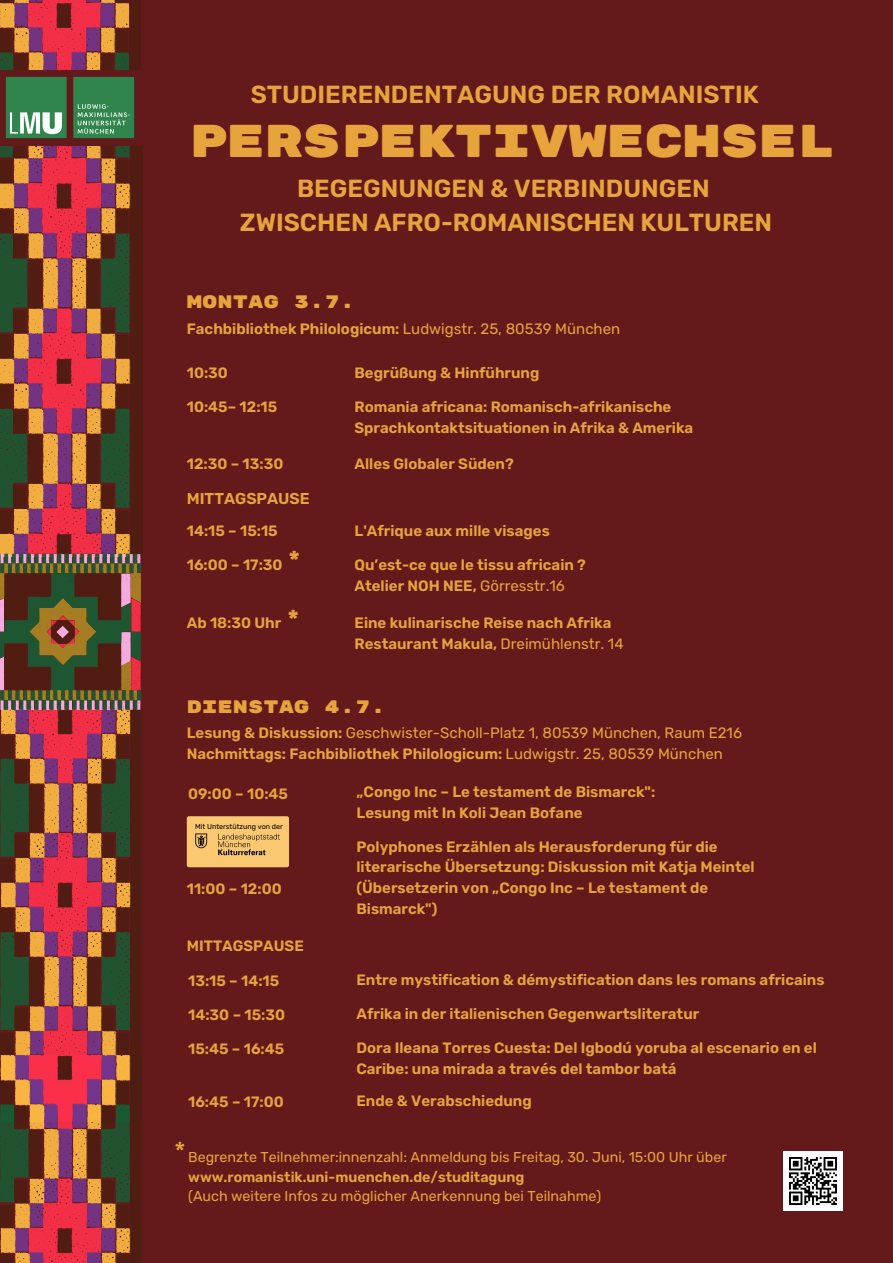
<style>
.page{position:relative;width:893px;height:1263px;background:#641a1a}
.page>*{position:absolute;margin:0;border:0;box-sizing:border-box;transform-origin:0 0}
.t1{font:45.75px "Rubik Mono One";letter-spacing:-.02em;color:#e7a43c}
.t2{font:600 26.25px "Rubik";color:#e7a43c}
.t3{font:26.25px "Rubik";color:#e7a43c}
.t4{font:600 24.75px "Rubik";color:#e7a43c}
.t5{font:18px "Rubik Mono One";color:#e7a43c}
.t6{font:600 15.75px "Rubik";color:#e7a43c}
.t7{font:600 15px/20.9px "Rubik";color:#e7a43c}
.t8{font:15px "Rubik";color:#e7a43c}
.t9{font:14.25px "Rubik";color:#e7a43c}
.t10{font:600 14.25px "Rubik";color:#e7a43c}
.t11{font:7.12px "Rubik";color:#000}
.s1{font-weight:400}
.s2{font-weight:600}
</style>
<div class="page">
<svg style="left:0;top:146px;width:141px;height:1117px;background:#88493a"></svg>
<svg style="left:0;top:0;width:140px;height:69px;background:#a54440"></svg>
<img style="left:5px;top:76px;width:130px;height:63px">
<img style="left:783px;top:1152px;width:59px;height:58px">
<div style="left:187px;top:816px;width:102px;height:51px;background:#fac871;border-radius:2px"></div>
<svg style="left:218px;top:834px;width:62px;height:21px"></svg>
<svg style="left:195px;top:834px;width:12px;height:14px"></svg>
<p class="t4" style="left:251px;top:80px;width:509px">STUDIERENDENTAGUNG DER ROMANISTIK</p>
<p class="t1" style="left:188px;top:114px;width:648px">PERSPEKTIVWECHSEL</p>
<p class="t4" style="left:297px;top:174px;width:414px">BEGEGNUNGEN &amp; VERBINDUNGEN</p>
<p class="t4" style="left:240px;top:208px;width:534px">ZWISCHEN AFRO-ROMANISCHEN KULTUREN</p>
<p class="t5" style="left:187px;top:292px;width:170px">MONTAG 3.7.</p>
<p class="t7" style="left:187px;top:318px;width:435px">Fachbibliothek Philologicum: <span class="s1">Ludwigstr. 25, 80539 München</span></p>
<p class="t7" style="left:187px;top:362px;width:43px">10:30</p>
<p class="t7" style="left:354px;top:362px;width:186px">Begrüßung &amp; Hinführung</p>
<p class="t7" style="left:187px;top:396px;width:92px">10:45– 12:15</p>
<p class="t7" style="left:187px;top:453px;width:98px">12:30 – 13:30</p>
<p class="t6" style="left:187px;top:489px;width:124px">MITTAGSPAUSE</p>
<p class="t7" style="left:187px;top:521px;width:92px">14:15 – 15:15</p>
<p class="t7" style="left:187px;top:555px;width:97px">16:00 – 17:30</p>
<p class="t2" style="left:288px;top:545px;width:13px">*</p>
<p class="t2" style="left:287px;top:604px;width:13px">*</p>
<p class="t7" style="left:187px;top:612px;width:96px">Ab 18:30 Uhr</p>
<p class="t7" style="left:354px;top:396px;width:340px">Romania africana: Romanisch-afrikanische<br>Sprachkontaktsituationen in Afrika &amp; Amerika</p>
<p class="t7" style="left:354px;top:453px;width:161px">Alles Globaler Süden?</p>
<p class="t7" style="left:354px;top:521px;width:197px">L'Afrique aux mille visages</p>
<p class="t7" style="left:354px;top:555px;width:233px">Qu’est-ce que le tissu africain ?</p>
<p class="t7" style="left:354px;top:575px;width:212px">Atelier NOH NEE, <span class="s1">Görresstr.16</span></p>
<p class="t7" style="left:354px;top:612px;width:258px">Eine kulinarische Reise nach Afrika</p>
<p class="t7" style="left:354px;top:633px;width:271px">Restaurant Makula, <span class="s1">Dreimühlenstr. 14</span></p>
<p class="t5" style="left:187px;top:696px;width:200px">DIENSTAG 4.7.</p>
<p class="t8" style="left:187px;top:724px;width:557px"><span class="s2">Lesung &amp; Diskussion:</span> Geschwister-Scholl-Platz 1, 80539 München, Raum E216</p>
<p class="t7" style="left:187px;top:743px;width:537px">Nachmittags: Fachbibliothek Philologicum: <span class="s1">Ludwigstr. 25, 80539 München</span></p>
<p class="t7" style="left:188px;top:783px;width:101px">09:00 – 10:45</p>
<p class="t11" style="left:195px;top:822px;width:89px">Mit Unterstützung von der</p>
<p class="t7" style="left:187px;top:879px;width:96px">11:00 – 12:00</p>
<p class="t7" style="left:187px;top:936px;width:119px">MITTAGSPAUSE</p>
<p class="t7" style="left:188px;top:970px;width:93px">13:15 – 14:15</p>
<p class="t7" style="left:188px;top:1004px;width:98px">14:30 – 15:30</p>
<p class="t7" style="left:188px;top:1038px;width:98px">15:45 – 16:45</p>
<p class="t7" style="left:188px;top:1091px;width:97px">16:45 – 17:00</p>
<p class="t7" style="left:356px;top:781px;width:300px">„Congo Inc – Le testament de Bismarck":<br>Lesung mit In Koli Jean Bofane</p>
<p class="t7" style="left:356px;top:836px;width:400px">Polyphones Erzählen als Herausforderung für die literarische Übersetzung: Diskussion mit Katja Meintel (Übersetzerin von „Congo Inc – Le testament de Bismarck")</p>
<p class="t7" style="left:356px;top:969px;width:469px">Entre mystification &amp; démystification dans les romans africains</p>
<p class="t7" style="left:356px;top:1003px;width:344px">Afrika in der italienischen Gegenwartsliteratur</p>
<p class="t7" style="left:356px;top:1038px;width:462px">Dora Ileana Torres Cuesta: Del Igbodú yoruba al escenario en el<br>Caribe: una mirada a través del tambor batá</p>
<p class="t7" style="left:356px;top:1090px;width:177px">Ende &amp; Verabschiedung</p>
<p class="t3" style="left:174px;top:1136px;width:13px">*</p>
<p class="t9" style="left:188px;top:1148px;width:540px">Begrenzte Teilnehmer:innenzahl: Anmeldung bis Freitag, 30. Juni, 15:00 Uhr über</p>
<p class="t10" style="left:188px;top:1168px;width:338px">www.romanistik.uni-muenchen.de/studitagung</p>
<p class="t9" style="left:188px;top:1188px;width:414px">(Auch weitere Infos zu möglicher Anerkennung bei Teilnahme)</p>
</div>
